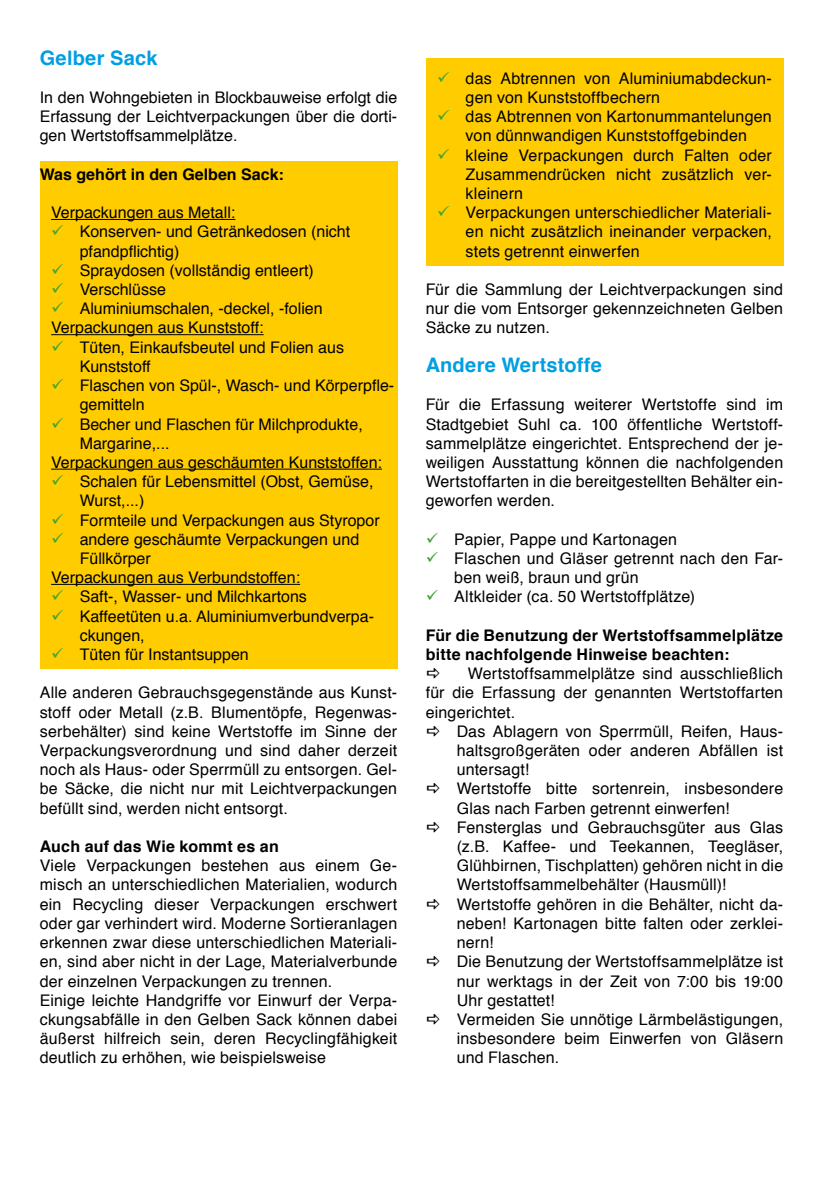
<style>
.page{position:relative;width:840px;height:1191px;background:#fff}
.page>*{position:absolute;margin:0;border:0;box-sizing:border-box;transform-origin:0 0}
.t1{font:700 20px "Helvetica";letter-spacing:.01em;color:#009ee3}
.t2{font:16px/19.2px "Helvetica";letter-spacing:.01em;color:#000}
.t3{font:700 16px/19.2px "Helvetica";letter-spacing:.015em;color:#000}
.s1{color:#3ca432}
</style>
<div class="page">
<div style="left:426px;top:58px;width:357px;height:207px;background:#fc0"></div>
<div style="left:40px;top:162px;width:357px;height:507px;background:#fc0"></div>
<hr style="left:51px;top:219px;width:184px;height:1px;background:#000">
<hr style="left:51px;top:334px;width:212px;height:1px;background:#000">
<hr style="left:51px;top:469px;width:331px;height:1px;background:#000">
<hr style="left:51px;top:584px;width:249px;height:1px;background:#000">
<p class="t1" style="left:40px;top:41px;width:119px">Gelber Sack</p>
<p class="t2" style="left:40px;top:88px;width:359px;text-align:justify">In den Wohngebieten in Blockbauweise erfolgt die Erfassung der Leichtverpackungen über die dorti&shy;gen Wertstoffsammelplätze.</p>
<p class="t3" style="left:40px;top:165px;width:245px">Was gehört in den Gelben Sack:</p>
<p class="t2" style="left:51px;top:203px;width:186px">Verpackungen aus Metall:</p>
<p class="t2" style="left:80px;top:223px;width:272px;text-indent:-29px"><span class="s1">✓</span> Konserven- und Getränkedosen (nicht pfandpflichtig)</p>
<p class="t2" style="left:51px;top:261px;width:264px"><span class="s1">✓</span> Spraydosen (vollständig entleert)</p>
<p class="t2" style="left:51px;top:280px;width:116px"><span class="s1">✓</span> Verschlüsse</p>
<p class="t2" style="left:51px;top:299px;width:273px"><span class="s1">✓</span> Aluminiumschalen, -deckel, -folien<br>Verpackungen aus Kunststoff:</p>
<p class="t2" style="left:80px;top:338px;width:266px;text-indent:-29px"><span class="s1">✓</span> Tüten, Einkaufsbeutel und Folien aus<br>Kunststoff</p>
<p class="t2" style="left:80px;top:376px;width:316px;text-indent:-29px"><span class="s1">✓</span> Flaschen von Spül-, Wasch- und Körperpfle&shy;gemitteln</p>
<p class="t2" style="left:51px;top:415px;width:313px"><span class="s1">✓</span> Becher und Flaschen für Milchprodukte,</p>
<p class="t2" style="left:80px;top:434px;width:91px">Margarine,...</p>
<p class="t2" style="left:51px;top:453px;width:332px">Verpackungen aus geschäumten Kunststoffen:</p>
<p class="t2" style="left:80px;top:472px;width:295px;text-indent:-29px"><span class="s1">✓</span> Schalen für Lebensmittel (Obst, Gemüse,<br>Wurst,...)</p>
<p class="t2" style="left:51px;top:511px;width:330px"><span class="s1">✓</span> Formteile und Verpackungen aus Styropor</p>
<p class="t2" style="left:51px;top:530px;width:309px"><span class="s1">✓</span> andere geschäumte Verpackungen und</p>
<p class="t2" style="left:80px;top:549px;width:73px">Füllkörper</p>
<p class="t2" style="left:51px;top:568px;width:250px">Verpackungen aus Verbundstoffen:</p>
<p class="t2" style="left:51px;top:587px;width:257px"><span class="s1">✓</span> Saft-, Wasser- und Milchkartons</p>
<p class="t2" style="left:80px;top:607px;width:296px;text-indent:-29px"><span class="s1">✓</span> Kaffeetüten u.a. Aluminiumverbundverpa&shy;ckungen,</p>
<p class="t2" style="left:51px;top:645px;width:199px"><span class="s1">✓</span> Tüten für Instantsuppen</p>
<p class="t2" style="left:40px;top:683px;width:359px;text-align:justify">Alle anderen Gebrauchsgegenstände aus Kunst&shy;stoff oder Metall (z.B. Blumentöpfe, Regenwas&shy;serbehälter) sind keine Wertstoffe im Sinne der Verpackungsverordnung und sind daher derzeit noch als Haus- oder Sperrmüll zu entsorgen. Gel&shy;be Säcke, die nicht nur mit Leichtverpackungen befüllt sind, werden nicht entsorgt.</p>
<p class="t3" style="left:40px;top:837px;width:240px">Auch auf das Wie kommt es an</p>
<p class="t2" style="left:40px;top:856px;width:359px">Viele Verpackungen bestehen aus einem Ge&shy;misch an unterschiedlichen Materialien, wodurch ein Recycling dieser Verpackungen erschwert oder gar verhindert wird. Moderne Sortieranlagen erkennen zwar diese unterschiedlichen Materiali&shy;en, sind aber nicht in der Lage, Materialverbunde der einzelnen Verpackungen zu trennen.<br>Einige leichte Handgriffe vor Einwurf der Verpa&shy;ckungsabfälle in den Gelben Sack können dabei äußerst hilfreich sein, deren Recyclingfähigkeit deutlich zu erhöhen, wie beispielsweise</p>
<p class="t2" style="left:465px;top:69px;width:307px;text-indent:-29px"><span class="s1">✓</span> das Abtrennen von Aluminiumabdeckun&shy;gen von Kunststoffbechern</p>
<p class="t2" style="left:437px;top:107px;width:336px;text-align:center"><span class="s1">✓</span> das Abtrennen von Kartonummantelungen von dünnwandigen Kunststoffgebinden</p>
<p class="t2" style="left:465px;top:146px;width:307px;text-align:justify;text-indent:-29px"><span class="s1">✓</span> kleine Verpackungen durch Falten oder Zusammendrücken nicht zusätzlich ver&shy;kleinern</p>
<p class="t2" style="left:465px;top:203px;width:307px;text-align:justify;text-indent:-29px"><span class="s1">✓</span> Verpackungen unterschiedlicher Materiali&shy;en nicht zusätzlich ineinander verpacken, stets getrennt einwerfen</p>
<p class="t2" style="left:425px;top:280px;width:359px;text-align:justify">Für die Sammlung der Leichtverpackungen sind nur die vom Entsorger gekennzeichneten Gelben Säcke zu nutzen.</p>
<p class="t1" style="left:425px;top:349px;width:178px">Andere Wertstoffe</p>
<p class="t2" style="left:425px;top:395px;width:359px;text-align:justify">Für die Erfassung weiterer Wertstoffe sind im Stadtgebiet Suhl ca. 100 öffentliche Wertstoff&shy;sammelplätze eingerichtet. Entsprechend der je&shy;weiligen Ausstattung können die nachfolgenden Wertstoffarten in die bereitgestellten Behälter ein&shy;geworfen werden.</p>
<p class="t2" style="left:425px;top:530px;width:253px"><span class="s1">✓</span> Papier, Pappe und Kartonagen</p>
<p class="t2" style="left:454px;top:549px;width:330px;text-indent:-29px"><span class="s1">✓</span> Flaschen und Gläser getrennt nach den Far&shy;ben weiß, braun und grün</p>
<p class="t2" style="left:425px;top:587px;width:271px"><span class="s1">✓</span> Altkleider (ca. 50 Wertstoffplätze)</p>
<p class="t3" style="left:425px;top:626px;width:359px">Für die Benutzung der Wertstoffsammelplätze bitte nachfolgende Hinweise beachten:</p>
<p class="t2" style="left:425px;top:664px;width:359px;text-align:justify;text-indent:42px">Wertstoffsammelplätze sind ausschließlich für die Erfassung der genannten Wertstoffarten eingerichtet.</p>
<p class="t2" style="left:456px;top:722px;width:328px">Das Ablagern von Sperrmüll, Reifen, Haus&shy;haltsgroßgeräten oder anderen Abfällen ist untersagt!<br>Wertstoffe bitte sortenrein, insbesondere Glas nach Farben getrennt einwerfen!<br>Fensterglas und Gebrauchsgüter aus Glas (z.B. Kaffee- und Teekannen, Teegläser, Glühbirnen, Tischplatten) gehören nicht in die Wertstoffsammelbehälter (Hausmüll)!<br>Wertstoffe gehören in die Behälter, nicht da&shy;neben! Kartonagen bitte falten oder zerklei&shy;nern!<br>Die Benutzung der Wertstoffsammelplätze ist nur werktags in der Zeit von 7:00 bis 19:00<br>Uhr gestattet!<br>Vermeiden Sie unnötige Lärmbelästigungen, insbesondere beim Einwerfen von Gläsern und Flaschen.</p>
</div>
